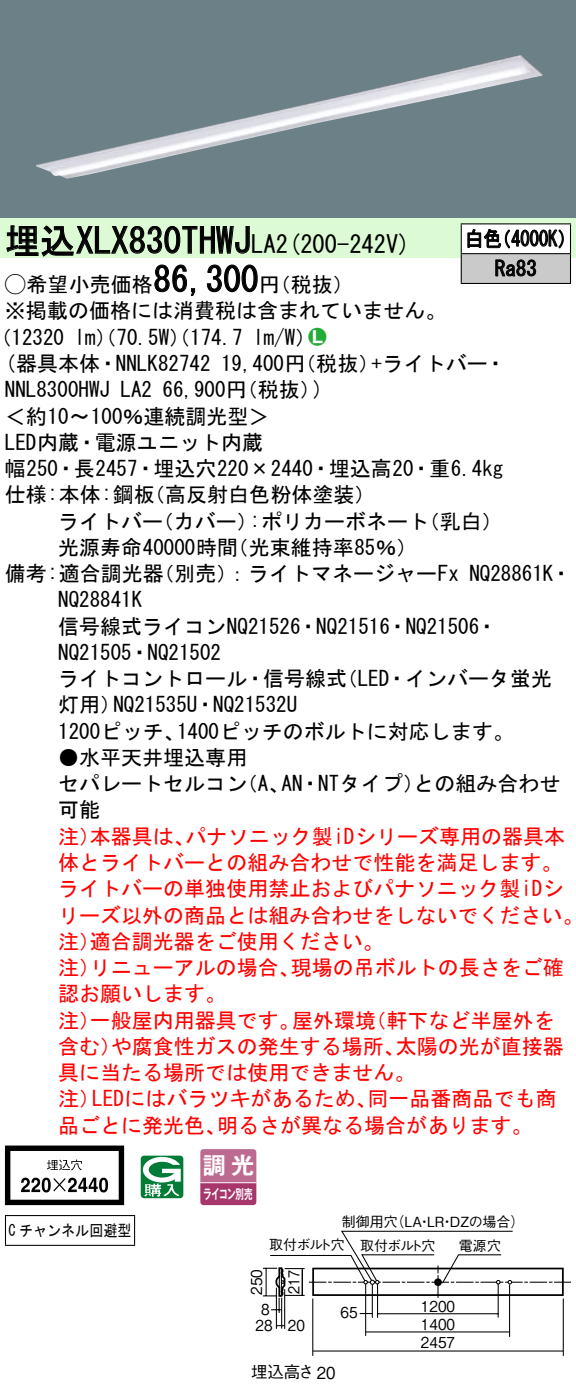
<style>
.page{position:relative;width:576px;height:1398px;background:#fff}
.page>*{position:absolute;margin:0;border:0;box-sizing:border-box;transform-origin:0 0}
.t1{font:35px "MS Gothic";color:#000}
.t2{font:24.5px "MS Gothic";color:#000}
.t3{font:23.1px "Gothic MB101 Pro De Bold 90 pv RKSJ H";color:#fff}
.t4{font:21px/26.2px "MS Gothic";color:#000}
.t5{font:21px/26.2px "MS Gothic";color:#f00}
.t6{font:21px/29.8px "MS Gothic";color:#000;scale:.88 1}
.t7{font:21px "Ford Classification 1";color:#23ac38}
.t8{font:16.45px "Gothic BBB Pro Medium 90 pv RKSJ H";color:#000}
.t9{font:15.75px "MS Gothic";color:#000;scale:.89 1}
.t10{font:15.05px "Gothic BBB Pro Medium 90 pv RKSJ H";color:#000;scale:.9 1}
.t11{font:15.05px "Gothic BBB Pro Medium 90 pv RKSJ H";color:#000;scale:.85 1}
.t12{font:14px "Gothic BBB Pro Medium 90 pv RKSJ H";color:#000}
.t13{font:13.3px "Gothic MB101 Pro De Bold 90 pv RKSJ H";letter-spacing:-.05em;color:#fff;scale:.65 1}
.s1{font-size:24.5px}
.s2{font-family:"Ford Classification 1"}
.s3{color:#fff}
</style>
<div class="page">
<div style="left:0;top:0;width:575px;height:218px;background:#6c8087"></div>
<img style="left:36px;top:55px;width:506px;height:124px">
<div style="left:0;top:218px;width:575px;height:40px;background:#dcfad4"></div>
<svg style="left:6px;top:225px;width:244px;height:32px"></svg>
<svg style="left:154px;top:264px;width:42px;height:32px"></svg>
<svg style="left:207px;top:264px;width:51px;height:29px"></svg>
<svg style="left:5px;top:1145px;width:119px;height:59px"></svg>
<svg style="left:99px;top:1177px;width:9px;height:15px"></svg>
<svg style="left:141px;top:1155px;width:42px;height:43px"></svg>
<svg style="left:200px;top:1149px;width:56px;height:55px;background:#b45783"></svg>
<hr style="left:200px;top:1181px;width:56px;height:2px;background:#fff">
<hr style="left:5px;top:1214px;width:130px;height:1px;background:#000">
<svg style="left:5px;top:1215px;width:1px;height:29px"></svg>
<svg style="left:134px;top:1215px;width:1px;height:29px"></svg>
<hr style="left:5px;top:1244px;width:130px;height:1px;background:#000">
<div style="left:461px;top:224px;width:109px;height:30px;background:#fff"></div>
<div style="left:461px;top:254px;width:109px;height:29px;background:#cacaca"></div>
<hr style="left:460px;top:223px;width:110px;height:1px;background:#000">
<hr style="left:569px;top:224px;width:2px;height:29px;background:#000">
<hr style="left:460px;top:253px;width:110px;height:1px;background:#000">
<svg style="left:460px;top:224px;width:1px;height:59px"></svg>
<hr style="left:569px;top:254px;width:2px;height:29px;background:#000">
<hr style="left:460px;top:283px;width:110px;height:1px;background:#000">
<svg style="left:467px;top:229px;width:96px;height:20px"></svg>
<svg style="left:495px;top:259px;width:41px;height:17px"></svg>
<hr style="left:377px;top:1283px;width:1px;height:34px;background:#000">
<hr style="left:371px;top:1283px;width:2px;height:34px;background:#000">
<hr style="left:497px;top:1281px;width:1px;height:36px;background:#000">
<hr style="left:365px;top:1283px;width:1px;height:52px;background:#000">
<hr style="left:312px;top:1298px;width:1px;height:57px;background:#000">
<hr style="left:562px;top:1298px;width:1px;height:57px;background:#000">
<hr style="left:377px;top:1312px;width:121px;height:2px;background:#000">
<hr style="left:366px;top:1331px;width:142px;height:1px;background:#000">
<hr style="left:312px;top:1350px;width:251px;height:1px;background:#000">
<hr style="left:508px;top:1284px;width:2px;height:52px;background:#000">
<hr style="left:284px;top:1288px;width:1px;height:40px;background:#000">
<hr style="left:276px;top:1287px;width:1px;height:41px;background:#000">
<hr style="left:281px;top:1297px;width:1px;height:31px;background:#000">
<svg style="left:263px;top:1230px;width:307px;height:83px"></svg>
<hr style="left:301px;top:1268px;width:2px;height:27px;background:#000">
<h1 class="t1" style="left:5px;top:223px;width:272px">埋込XLX830THWJ<span class="s1">LA</span></h1>
<p class="t4" style="left:259px;top:271px;width:96px">（円税抜(</p>
<p class="t2" style="left:276px;top:232px;width:136px">(2 200-242 (V</p>
<h1 class="t1" style="left:153px;top:262px;width:106px">86,300</h1>
<p class="t4" style="left:5px;top:271px;width:442px"><span class="s2">A</span>希望小売価格<br>※掲載の価格には消費税は含まれていません。</p>
<p class="t7" style="left:308px;top:326px;width:19px">2<span class="s3">7</span></p>
<p class="t4" style="left:253px;top:324px;width:64px">l m (W/</p>
<p class="t4" style="left:-9px;top:324px;width:75px">（12320</p>
<p class="t4" style="left:75px;top:324px;width:169px">lm）（70.5 ）（W 174.7</p>
<p class="t6" style="left:494px;top:224px;width:49px;text-indent:-30px">白色<br>Ra83</p>
<p class="t6" style="left:492px;top:224px;width:96px">（4000 (K</p>
<p class="t4" style="left:5px;top:350px;width:207px">(器具本体・NNLK82742</p>
<p class="t4" style="left:371px;top:350px;width:136px">+ライトバー・</p>
<p class="t4" style="left:221px;top:350px;width:160px">19,400 （円税抜）</p>
<p class="t4" style="left:162px;top:376px;width:160px">66,900 （円税抜(</p>
<p class="t4" style="left:313px;top:376px;width:12px">(</p>
<p class="t4" style="left:5px;top:376px;width:106px">NNL8300HWJ</p>
<p class="t4" style="left:5px;top:403px;width:266px">＜約10〜100％連続調光型&lt;</p>
<p class="t4" style="left:5px;top:429px;width:259px">LED内蔵・電源ユニット内蔵</p>
<p class="t4" style="left:5px;top:455px;width:500px">幅250・長2457・埋込穴220×2440・埋込高20・重6.4kg</p>
<p class="t4" style="left:144px;top:481px;width:233px">（高反射白色粉体塗装(</p>
<p class="t4" style="left:120px;top:376px;width:33px">LA2</p>
<p class="t4" style="left:5px;top:481px;width:151px">仕様:本体:鋼板</p>
<p class="t4" style="left:58px;top:508px;width:106px">ライトバー</p>
<p class="t4" style="left:153px;top:508px;width:106px">（カバー）</p>
<p class="t4" style="left:250px;top:508px;width:181px">:ポリカーボネート</p>
<p class="t4" style="left:418px;top:508px;width:85px">（乳白(</p>
<p class="t4" style="left:58px;top:534px;width:181px">光源寿命40000時間</p>
<p class="t4" style="left:227px;top:534px;width:191px">（光束維持率85％(</p>
<p class="t4" style="left:153px;top:560px;width:307px">（別売：）ライトマネージャーFx</p>
<p class="t4" style="left:5px;top:560px;width:160px">備考:適合調光器</p>
<p class="t4" style="left:58px;top:586px;width:85px">NQ28841K</p>
<p class="t4" style="left:58px;top:613px;width:441px">信号線式ライコンNQ21526・NQ21516・NQ21506・</p>
<p class="t4" style="left:58px;top:639px;width:164px">NQ21505・NQ21502</p>
<p class="t4" style="left:336px;top:665px;width:217px">（LED・インバータ蛍光</p>
<p class="t4" style="left:469px;top:560px;width:104px">NQ28861 ・K</p>
<p class="t4" style="left:58px;top:665px;width:290px;text-align:center">ライトコントロール・信号線式<br>NQ21535 ・U NQ21532U</p>
<p class="t4" style="left:58px;top:691px;width:64px">灯用）</p>
<p class="t4" style="left:177px;top:718px;width:338px">1400ピッチのボルトに対応します。</p>
<p class="t4" style="left:58px;top:718px;width:128px">1200ピッチ、</p>
<p class="t4" style="left:58px;top:744px;width:190px">●水平天井埋込専用</p>
<p class="t4" style="left:281px;top:770px;width:144px">AN・NTタイプ）</p>
<p class="t4" style="left:413px;top:770px;width:148px">との組み合わせ</p>
<p class="t4" style="left:58px;top:770px;width:190px">セパレートセルコン可能</p>
<p class="t5" style="left:185px;top:823px;width:381px">パナソニック製iDシリーズ専用の器具本</p>
<p class="t4" style="left:237px;top:770px;width:54px">（、A</p>
<p class="t5" style="left:58px;top:823px;width:43px">注）</p>
<p class="t5" style="left:58px;top:849px;width:505px">体とライトバーとの組み合わせで性能を満足します。</p>
<p class="t5" style="left:58px;top:875px;width:507px">ライトバーの単独使用禁止およびパナソニック製iDシ</p>
<p class="t5" style="left:58px;top:901px;width:526px">リーズ以外の商品とは組み合わせをしないでください。</p>
<p class="t5" style="left:90px;top:928px;width:295px">適合調光器をご使用ください。</p>
<p class="t5" style="left:90px;top:823px;width:106px">本器具は、</p>
<p class="t5" style="left:58px;top:928px;width:43px">注）</p>
<p class="t5" style="left:290px;top:954px;width:275px">現場の吊ボルトの長さをご確</p>
<p class="t5" style="left:58px;top:954px;width:169px">注）<br>認お願いします。</p>
<p class="t5" style="left:90px;top:954px;width:211px">リニューアルの場合、</p>
<p class="t5" style="left:90px;top:1006px;width:211px">一般屋内用器具です。</p>
<p class="t5" style="left:292px;top:1006px;width:85px">屋外環境</p>
<p class="t5" style="left:365px;top:1006px;width:190px">（軒下など半屋外を</p>
<p class="t5" style="left:58px;top:1006px;width:43px">注）</p>
<p class="t5" style="left:111px;top:1033px;width:295px">や腐食性ガスの発生する場所、</p>
<p class="t5" style="left:395px;top:1033px;width:170px">太陽の光が直接器</p>
<p class="t5" style="left:58px;top:1033px;width:64px">含む）</p>
<p class="t5" style="left:58px;top:1059px;width:358px">具に当たる場所では使用できません。</p>
<p class="t5" style="left:367px;top:1085px;width:190px">同一品番商品でも商</p>
<p class="t5" style="left:92px;top:1085px;width:286px">LEDにはバラツキがあるため、</p>
<p class="t5" style="left:58px;top:1085px;width:43px">注）</p>
<p class="t5" style="left:58px;top:1111px;width:169px">品ごとに発光色、</p>
<p class="t5" style="left:217px;top:1111px;width:317px">明るさが異なる場合があります。</p>
<p class="t3" style="left:203px;top:1146px;width:53px">調光</p>
<p class="t9" style="left:9px;top:1222px;width:139px">C チャンネル回避型</p>
<p class="t13" style="left:203px;top:1182px;width:77px">ライコン別売</p>
<p class="t12" style="left:390px;top:1210px;width:135px">（LA LR DZの場合(</p>
<p class="t12" style="left:342px;top:1210px;width:57px">制御用穴</p>
<p class="t12" style="left:417px;top:1210px;width:15px">・</p>
<p class="t12" style="left:440px;top:1210px;width:15px">・</p>
<p class="t12" style="left:269px;top:1233px;width:77px">取付ボルト穴</p>
<p class="t12" style="left:360px;top:1234px;width:77px">取付ボルト穴</p>
<p class="t12" style="left:459px;top:1233px;width:43px">電源穴</p>
<p class="t10" style="left:244px;top:1294px;width:30px;rotate:-90deg">250</p>
<p class="t11" style="left:281px;top:1293px;width:29px;rotate:-90deg">217</p>
<p class="t10" style="left:288px;top:1312px;width:20px">20</p>
<p class="t10" style="left:261px;top:1297px;width:11px">8</p>
<p class="t10" style="left:255px;top:1312px;width:20px">28</p>
<p class="t10" style="left:340px;top:1299px;width:20px">65</p>
<p class="t8" style="left:251px;top:1358px;width:86px">埋込高さ20</p>
<p class="t10" style="left:421px;top:1293px;width:39px">1200</p>
<p class="t10" style="left:421px;top:1329px;width:39px">2457</p>
<p class="t10" style="left:421px;top:1311px;width:39px">1400</p>
</div>
